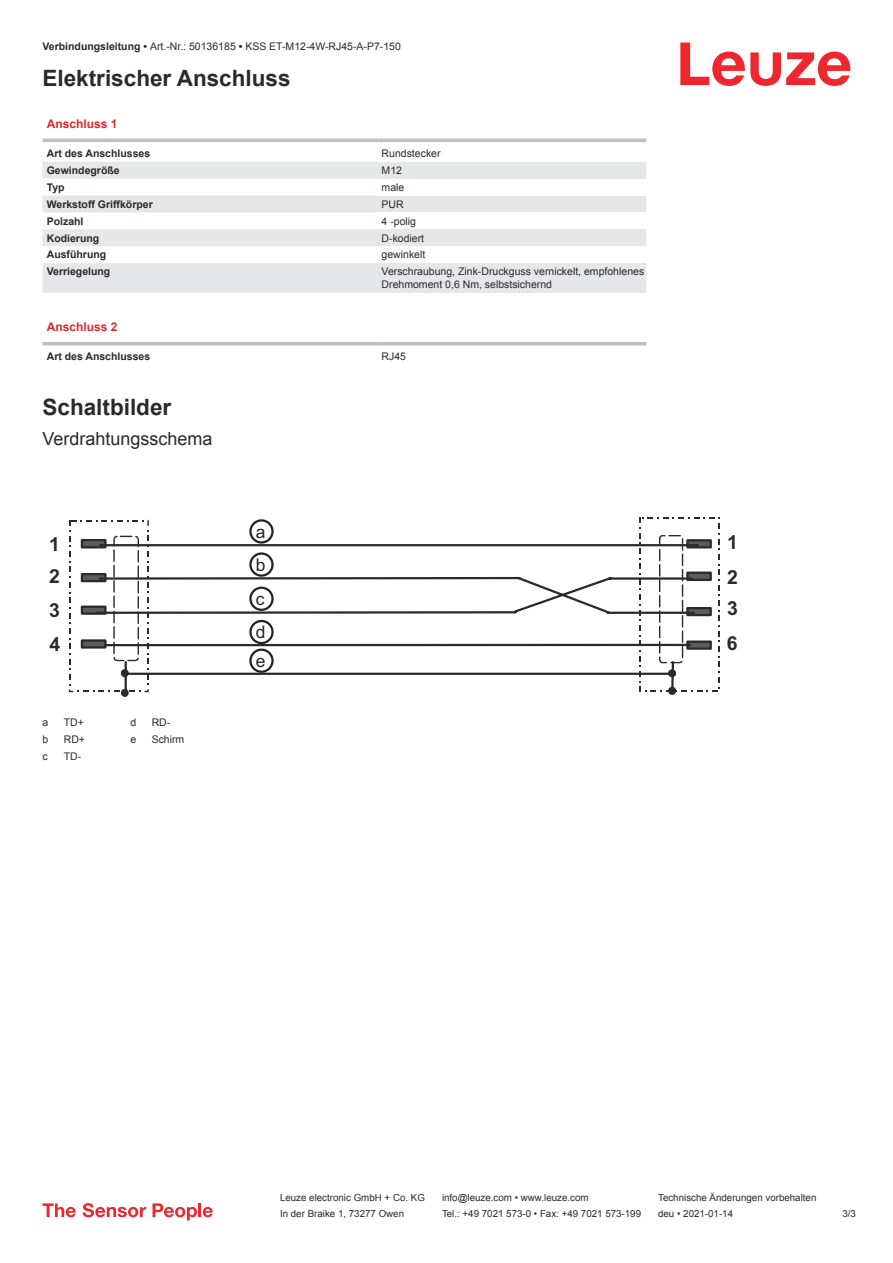
<style>
.page{position:relative;width:893px;height:1263px;background:#fff}
.page>*{position:absolute;margin:0;border:0;box-sizing:border-box;transform-origin:0 0}
.t1{font:700 22.5px "Arial";color:#2b292a}
.t2{font:700 19.35px "Arial";color:#2b292a}
.t3{font:18px "Arial";color:#2b292a}
.t4{font:17.4px/33.5px "Arial";color:#222423;text-align:justify}
.t5{font:700 12px "Arial";color:#db2a30}
.t6{font:10.5px/12.6px "Arial";color:#2b292a}
.t7{font:700 10.5px "Arial";color:#2b292a}
.t8{font:9.75px "Arial";color:#2b292a}
.s1{font-weight:700}
</style>
<div class="page">
<svg style="left:680px;top:43px;width:170px;height:43px"></svg>
<svg style="left:43px;top:138px;width:603px;height:1px"></svg>
<svg style="left:43px;top:162px;width:335px;height:131px;fill:#e6e7e9"></svg>
<hr style="left:43px;top:139px;width:335px;height:3px;background:#bdbfc1">
<hr style="left:378px;top:139px;width:268px;height:3px;background:#bdbfc1">
<div style="left:378px;top:162px;width:268px;height:17px;background:#e6e7e9"></div>
<div style="left:378px;top:196px;width:268px;height:16px;background:#e6e7e9"></div>
<div style="left:378px;top:229px;width:268px;height:17px;background:#e6e7e9"></div>
<div style="left:378px;top:263px;width:268px;height:30px;background:#e6e7e9"></div>
<svg style="left:43px;top:342px;width:335px;height:4px"></svg>
<svg style="left:378px;top:342px;width:268px;height:4px"></svg>
<svg style="left:43px;top:1203px;width:33px;height:14px"></svg>
<svg style="left:83px;top:1203px;width:63px;height:14px"></svg>
<svg style="left:153px;top:1203px;width:44px;height:17px"></svg>
<hr style="left:198px;top:1203px;width:3px;height:14px;background:#ed272d">
<svg style="left:203px;top:1207px;width:10px;height:10px"></svg>
<svg style="left:69px;top:517px;width:650px;height:180px"></svg>
<div style="left:121px;top:669px;width:8px;height:8px;border:2px solid #2b292a;border-radius:50%"></div>
<div style="left:249px;top:519px;width:25px;height:25px;border:2px solid #212423;border-radius:50%"></div>
<div style="left:249px;top:552px;width:25px;height:25px;border:2px solid #212423;border-radius:50%"></div>
<div style="left:249px;top:587px;width:25px;height:24px;border:2px solid #212423;border-radius:50%"></div>
<div style="left:249px;top:620px;width:25px;height:24px;border:2px solid #212423;border-radius:50%"></div>
<div style="left:249px;top:648px;width:25px;height:25px;border:2px solid #212423;border-radius:50%"></div>
<p class="t6" style="left:43px;top:41px;width:360px"><span class="s1">Verbindungsleitung •</span> Art.-Nr.: 50136185 <span class="s1">•</span> KSS ET-M12-4W-RJ45-A-P7-150</p>
<h1 class="t1" style="left:43px;top:70px;width:250px">Elektrischer Anschluss</h1>
<p class="t5" style="left:47px;top:119px;width:72px">Anschluss 1</p>
<p class="t7" style="left:47px;top:149px;width:105px">Art des Anschlusses</p>
<p class="t6" style="left:382px;top:148px;width:60px">Rundstecker</p>
<p class="t7" style="left:47px;top:166px;width:74px">Gewindegröße</p>
<p class="t6" style="left:382px;top:165px;width:22px">M12</p>
<p class="t7" style="left:47px;top:183px;width:19px">Typ</p>
<p class="t6" style="left:382px;top:182px;width:24px">male</p>
<p class="t7" style="left:47px;top:200px;width:107px">Werkstoff Griffkörper</p>
<p class="t6" style="left:382px;top:199px;width:24px">PUR</p>
<p class="t7" style="left:47px;top:217px;width:38px">Polzahl</p>
<p class="t6" style="left:382px;top:216px;width:36px">4 -polig</p>
<p class="t7" style="left:47px;top:234px;width:54px">Kodierung</p>
<p class="t6" style="left:382px;top:233px;width:44px">D-kodiert</p>
<p class="t7" style="left:47px;top:251px;width:61px">Ausführung</p>
<p class="t6" style="left:382px;top:249px;width:45px">gewinkelt</p>
<p class="t7" style="left:47px;top:268px;width:65px">Verriegelung</p>
<p class="t6" style="left:382px;top:266px;width:264px">Verschraubung, Zink-Druckguss vernickelt, empfohlenes<br>Drehmoment 0,6 Nm, selbstsichernd</p>
<p class="t5" style="left:47px;top:322px;width:72px">Anschluss 2</p>
<p class="t7" style="left:47px;top:353px;width:105px">Art des Anschlusses</p>
<p class="t6" style="left:382px;top:351px;width:26px">RJ45</p>
<h1 class="t1" style="left:43px;top:399px;width:130px">Schaltbilder</h1>
<h3 class="t3" style="left:43px;top:432px;width:172px">Verdrahtungsschema</h3>
<h2 class="t2" style="left:49px;top:533px;width:12px">1</h2>
<h2 class="t2" style="left:49px;top:565px;width:12px">2</h2>
<h2 class="t2" style="left:49px;top:599px;width:12px">3</h2>
<h2 class="t2" style="left:49px;top:633px;width:12px">4</h2>
<p class="t6" style="left:43px;top:717px;width:7px">a</p>
<p class="t6" style="left:64px;top:717px;width:22px">TD+</p>
<p class="t6" style="left:43px;top:734px;width:7px">b</p>
<p class="t6" style="left:64px;top:734px;width:23px">RD+</p>
<p class="t6" style="left:43px;top:751px;width:7px">c</p>
<p class="t6" style="left:64px;top:751px;width:19px">TD-</p>
<p class="t6" style="left:130px;top:717px;width:7px">d</p>
<p class="t6" style="left:152px;top:717px;width:20px">RD-</p>
<p class="t6" style="left:130px;top:734px;width:7px">e</p>
<p class="t6" style="left:152px;top:734px;width:34px">Schirm</p>
<h3 class="t4" style="left:256px;top:515px;width:11px">a b c d</h3>
<h3 class="t4" style="left:256px;top:644px;width:11px">e</h3>
<h2 class="t2" style="left:727px;top:531px;width:12px">1</h2>
<h2 class="t2" style="left:727px;top:566px;width:12px">2</h2>
<h2 class="t2" style="left:727px;top:597px;width:12px">3</h2>
<h2 class="t2" style="left:727px;top:631px;width:12px">6</h2>
<p class="t8" style="left:280px;top:1194px;width:146px">Leuze electronic GmbH + Co. KG</p>
<p class="t8" style="left:442px;top:1194px;width:148px">info@leuze.com • www.leuze.com</p>
<p class="t8" style="left:658px;top:1194px;width:160px">Technische Änderungen vorbehalten</p>
<p class="t8" style="left:280px;top:1210px;width:126px">In der Braike 1, 73277 Owen</p>
<p class="t8" style="left:442px;top:1210px;width:201px">Tel.: +49 7021 573-0 • Fax: +49 7021 573-199</p>
<p class="t8" style="left:658px;top:1210px;width:76px">deu • 2021-01-14</p>
<p class="t8" style="left:842px;top:1210px;width:15px">3 /3</p>
</div>
